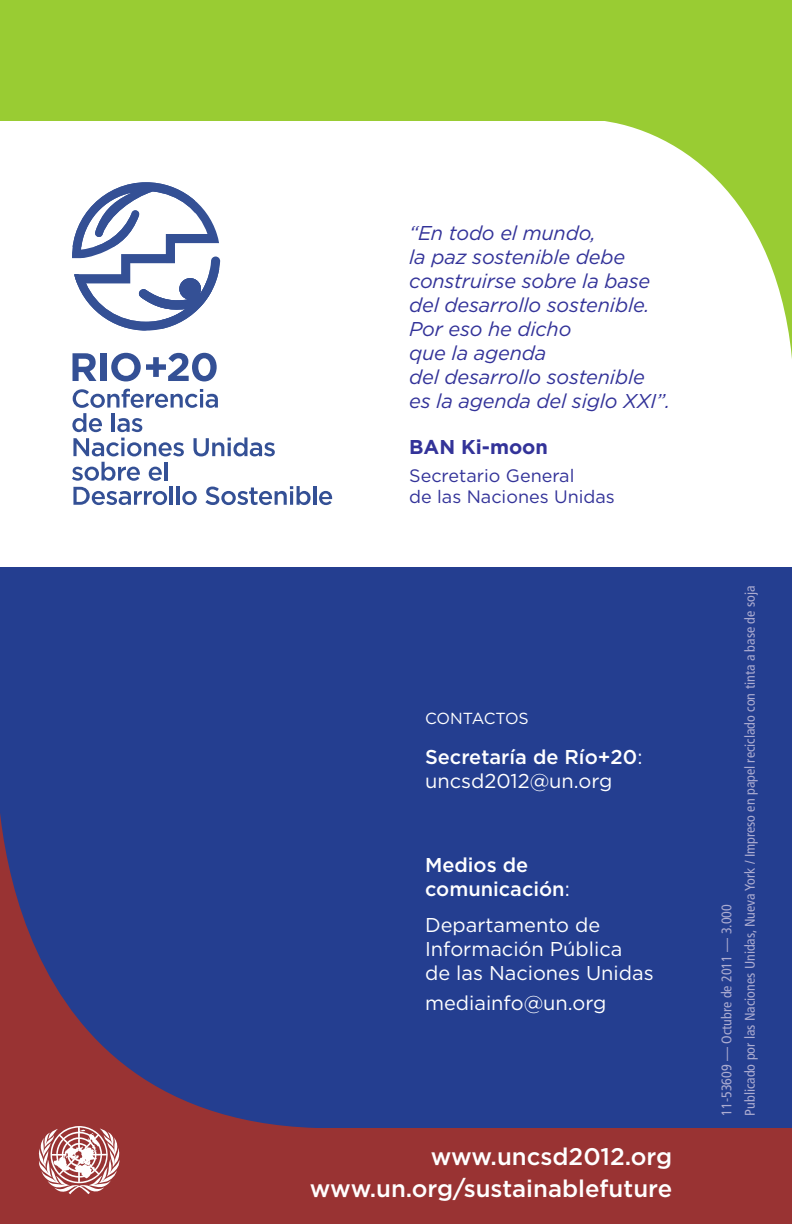
<style>
.page{position:relative;width:792px;height:1224px;background:#fff}
.page>*{position:absolute;margin:0;border:0;box-sizing:border-box;transform-origin:0 0}
.NORMAL_TEXT_1{font:500 24px/32px "Gotham";color:#fff;text-align:right}
.Citas_italic{font:italic 20px/24px "Gotham";letter-spacing:-.01em;color:#339}
.TITLE_1{font:20px/24px "Gotham";color:#fff}
.TITLE_1-2{font:500 20px/24px "Gotham";color:#fff}
.Signature_Bold{font:700 20px "Gotham";color:#339}
.Signature_Regular{font:18px/21.6px "Gotham";color:#339}
.TITLE_1-3{font:16px "Gotham";letter-spacing:-.01em;color:#fff}
.NORMAL_TEXT_1-2{font:condensed 14px "Frutiger LT Std";color:#acacd1}
.s1{font-weight:400}
</style>
<div class="page">
<div style="left:0;top:0;width:792px;height:120px;background:#9c3"></div>
<div style="left:0;top:567px;width:792px;height:585px;background:#243e90"></div>
<svg style="left:0;top:813px;width:316px;height:316px"></svg>
<div style="left:0;top:1129px;width:792px;height:95px;background:#933"></div>
<svg style="left:39px;top:1126px;width:81px;height:68px"></svg>
<svg style="left:513px;top:120px;width:279px;height:239px"></svg>
<svg style="left:72px;top:389px;width:203px;height:67px"></svg>
<svg style="left:72px;top:462px;width:68px;height:19px"></svg>
<svg style="left:149px;top:467px;width:13px;height:14px"></svg>
<hr style="left:164px;top:462px;width:4px;height:18px;background:#345095">
<svg style="left:73px;top:487px;width:94px;height:18px"></svg>
<hr style="left:170px;top:486px;width:3px;height:19px;background:#345095">
<hr style="left:177px;top:486px;width:3px;height:19px;background:#345095">
<svg style="left:182px;top:491px;width:15px;height:14px"></svg>
<svg style="left:205px;top:486px;width:106px;height:19px"></svg>
<hr style="left:313px;top:486px;width:3px;height:19px;background:#345095">
<svg style="left:319px;top:491px;width:13px;height:14px"></svg>
<svg style="left:73px;top:353px;width:23px;height:28px"></svg>
<div style="left:100px;top:353px;width:7px;height:28px;background:#345095"></div>
<svg style="left:111px;top:353px;width:106px;height:28px"></svg>
<svg style="left:72px;top:182px;width:148px;height:149px"></svg>
<p class="Citas_italic" style="left:409px;top:221px;width:262px">“En todo el mundo,<br>la paz sostenible debe construirse sobre la base del desarrollo sostenible.<br>Por eso he dicho<br>que la agenda<br>del desarrollo sostenible es la agenda del siglo XXI”.</p>
<p class="Signature_Bold" style="left:409px;top:435px;width:140px">BAN Ki-moon</p>
<p class="Signature_Regular" style="left:409px;top:464px;width:207px">Secretario General<br>de las Naciones Unidas</p>
<p class="TITLE_1-3" style="left:425px;top:709px;width:105px">CONTACTOS</p>
<p class="TITLE_1-2" style="left:425px;top:744px;width:219px">Secretaría de Río+20<span class="s1">: uncsd2012@un.org</span></p>
<p class="TITLE_1-2" style="left:425px;top:852px;width:146px">Medios de comunicación<span class="s1">:</span></p>
<p class="TITLE_1" style="left:425px;top:912px;width:230px">Departamento de<br>Información Pública<br>de las Naciones Unidas</p>
<p class="TITLE_1" style="left:425px;top:990px;width:183px">mediainfo@un.org</p>
<p class="NORMAL_TEXT_1" style="left:310px;top:1140px;width:364px">www.uncsd2012.org www.un.org/sustainablefuture</p>
<p class="NORMAL_TEXT_1-2" style="left:719px;top:1116px;width:213px;rotate:-90deg">11-53609 — Octubre de 2011 — 3.000</p>
<p class="NORMAL_TEXT_1-2" style="left:742px;top:1116px;width:531px;rotate:-90deg">Publicado por las Naciones Unidas, Nueva York / Impreso en papel reciclado con tinta a base de soja</p>
</div>
